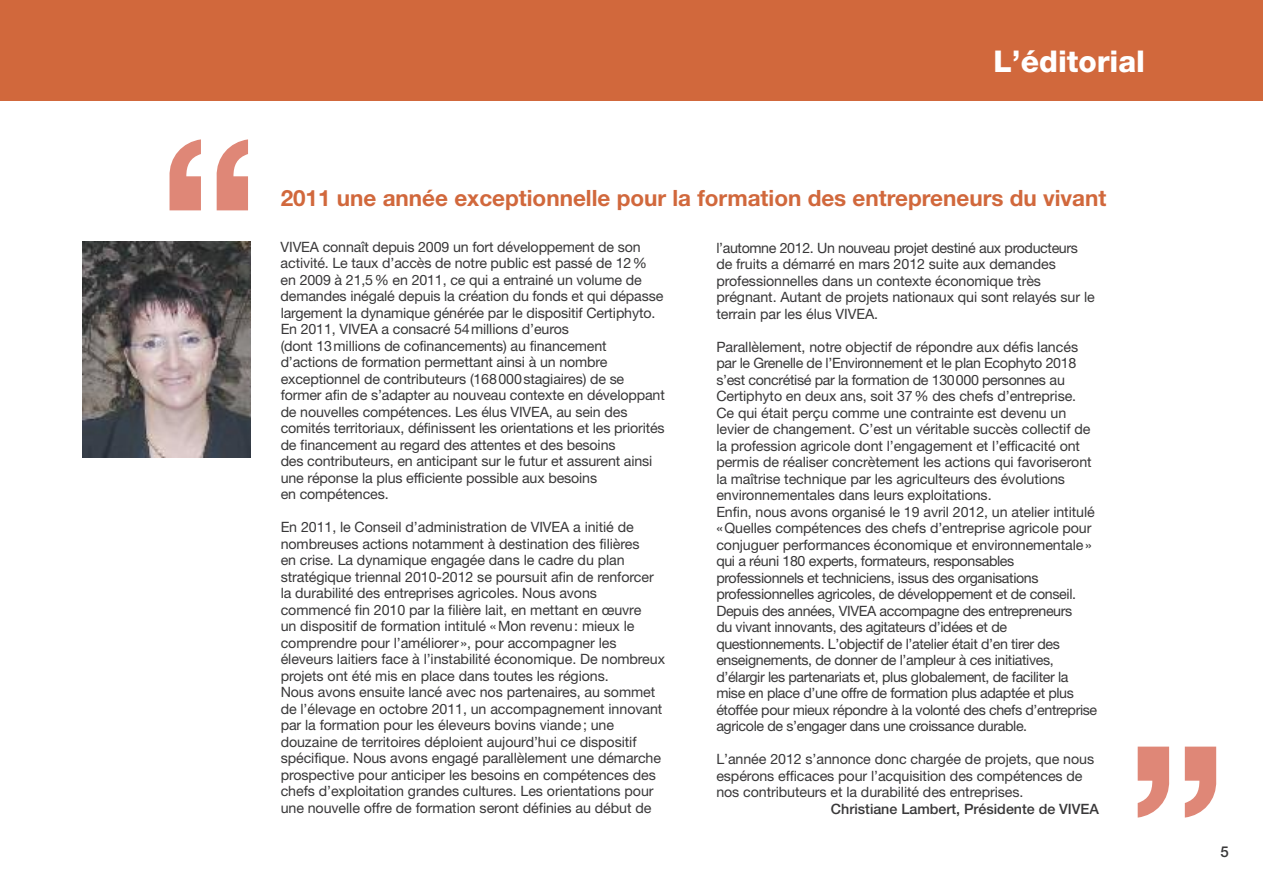
<style>
.page{position:relative;width:1263px;height:893px;background:#fff}
.page>*{position:absolute;margin:0;border:0;box-sizing:border-box;transform-origin:0 0}
.t1{font:700 221.1px "Helvetica Neue";color:#df8777}
.t2{font:800 30px "Helvetica Neue";color:#fff}
.t3{font:700 22.5px "Helvetica Neue";color:#d1683c}
.t4{font:500 15px "Helvetica Neue";color:#393839}
.t5{font:14.25px/16.5px "Helvetica Neue";letter-spacing:-.005em;color:#393839}
.t6{font:14.25px/16.5px "Helvetica Neue";letter-spacing:-.025em;color:#393839}
.t7{font:500 14.25px "Helvetica Neue";color:#393839}
</style>
<div class="page">
<div style="left:0;top:0;width:1263px;height:101px;background:#d1683c"></div>
<img style="left:83px;top:242px;width:167px;height:215px">
<h1 class="t1" style="left:158px;top:139px;width:104px">“</h1>
<h2 class="t2" style="left:994px;top:51px;width:153px">L’éditorial</h2>
<h3 class="t3" style="left:281px;top:190px;width:827px">2011 une année exceptionnelle pour la formation des entrepreneurs du vivant</h3>
<p class="t5" style="left:281px;top:240px;width:386px">VIVEA connaît depuis 2009 un fort développement de son activité. Le taux d’accès de notre public est passé de 12% en 2009 à 21,5% en 2011, ce qui a entrainé un volume de demandes inégalé depuis la création du fonds et qui dépasse largement la dynamique générée par le dispositif Certiphyto.<br>En 2011, VIVEA a consacré 54millions d’euros<br>(dont 13millions de cofinancements) au financement d’actions de formation permettant ainsi à un nombre exceptionnel de contributeurs (168000stagiaires) de se former afin de s’adapter au nouveau contexte en développant de nouvelles compétences. Les élus VIVEA, au sein des comités territoriaux, définissent les orientations et les priorités de financement au regard des attentes et des besoins<br>des contributeurs, en anticipant sur le futur et assurent ainsi une réponse la plus efficiente possible aux besoins<br>en compétences.</p>
<p class="t5" style="left:281px;top:520px;width:386px">En 2011, le Conseil d’administration de VIVEA a initié de nombreuses actions notamment à destination des filières<br>en crise. La dynamique engagée dans le cadre du plan stratégique triennal 2010-2012 se poursuit afin de renforcer la durabilité des entreprises agricoles. Nous avons commencé fin 2010 par la filière lait, en mettant en œuvre<br>un dispositif de formation intitulé «Mon revenu: mieux le comprendre pour l’améliorer», pour accompagner les éleveurs laitiers face à l’instabilité économique. De nombreux projets ont été mis en place dans toutes les régions.<br>Nous avons ensuite lancé avec nos partenaires, au sommet de l’élevage en octobre 2011, un accompagnement innovant par la formation pour les éleveurs bovins viande; une douzaine de territoires déploient aujourd’hui ce dispositif spécifique. Nous avons engagé parallèlement une démarche prospective pour anticiper les besoins en compétences des chefs d’exploitation grandes cultures. Les orientations pour une nouvelle offre de formation seront définies au début de</p>
<p class="t5" style="left:716px;top:241px;width:380px">l’automne 2012. Un nouveau projet destiné aux producteurs de fruits a démarré en mars 2012 suite aux demandes professionnelles dans un contexte économique très prégnant. Autant de projets nationaux qui sont relayés sur le terrain par les élus VIVEA.</p>
<p class="t6" style="left:716px;top:340px;width:382px">Parallèlement, notre objectif de répondre aux défis lancés par le Grenelle de l’Environnement et le plan Ecophyto 2018 s’est concrétisé par la formation de 130000 personnes au Certiphyto en deux ans, soit 37% des chefs d’entreprise.<br>Ce qui était perçu comme une contrainte est devenu un levier de changement. C’est un véritable succès collectif de la profession agricole dont l’engagement et l’efficacité ont permis de réaliser concrètement les actions qui favoriseront la maîtrise technique par les agriculteurs des évolutions environnementales dans leurs exploitations.<br>Enfin, nous avons organisé le 19 avril 2012, un atelier intitulé «Quelles compétences des chefs d’entreprise agricole pour conjuguer performances économique et environnementale» qui a réuni 180 experts, formateurs, responsables professionnels et techniciens, issus des organisations professionnelles agricoles, de développement et de conseil.<br>Depuis des années, VIVEA accompagne des entrepreneurs<br>du vivant innovants, des agitateurs d’idées et de questionnements. L’objectif de l’atelier était d’en tirer des enseignements, de donner de l’ampleur à ces initiatives, d’élargir les partenariats et, plus globalement, de faciliter la mise en place d’une offre de formation plus adaptée et plus étoffée pour mieux répondre à la volonté des chefs d’entreprise agricole de s’engager dans une croissance durable.</p>
<p class="t5" style="left:716px;top:752px;width:379px">L’année 2012 s’annonce donc chargée de projets, que nous espérons efficaces pour l’acquisition des compétences de nos contributeurs et la durabilité des entreprises.</p>
<p class="t7" style="left:831px;top:803px;width:270px">Christiane Lambert, Présidente de VIVEA</p>
<h1 class="t1" style="left:1126px;top:747px;width:104px">”</h1>
<p class="t4" style="left:1220px;top:846px;width:10px">5</p>
</div>
